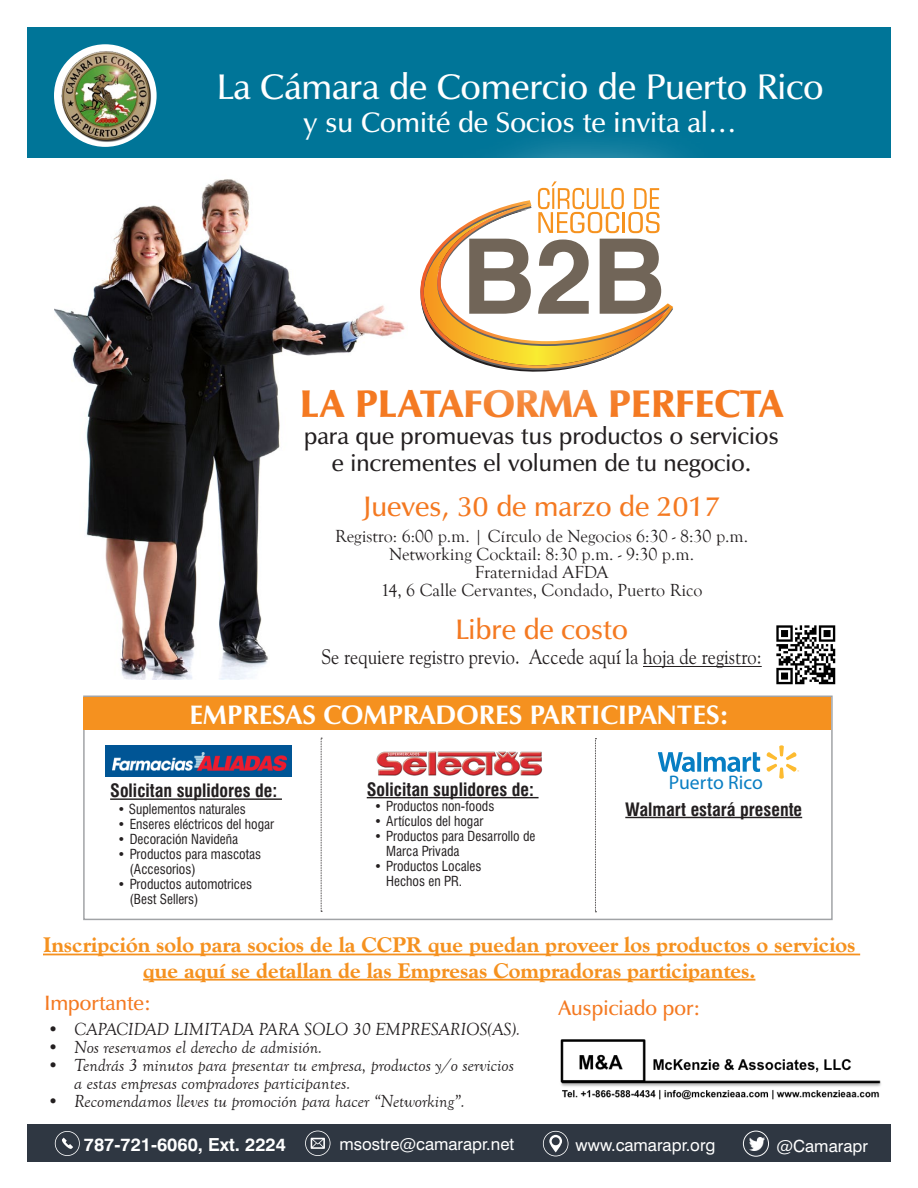
<style>
.page{position:relative;width:918px;height:1188px;background:#fff}
.page>*{position:absolute;margin:0;border:0;box-sizing:border-box;transform-origin:0 0}
.t1{font:900 39px "Zapf Humanist 601 BT";color:#f47921}
.t2{font:600 36px "Zapf Humanist 601 BT";color:#fff}
.t3{font:600 28.5px "Zapf Humanist 601 BT";color:#f47921}
.t4{font:600 28.5px "Zapf Humanist 601 BT";color:#fff}
.t5{font:700 27px "Zapf Humanist 601 BT";color:#fff}
.t6{font:600 24px "Zapf Humanist 601 BT";color:#231f20}
.t7{font:800 21px "Goudy Old Style BT";color:#f5911f}
.t8{font:21px "Goudy Old Style BT";color:#231f20;scale:.88 1}
.t9{font:600 21px "Zapf Humanist 601 BT";color:#f47921}
.t10{font:19.65px "Myriad Pro";color:#097ec3}
.t11{font:italic 18px/18px "Goudy Old Style T";color:#231f20}
.t12{font:18px "Goudy Old Style T";color:#231f20}
.t13{font:700 condensed 18px "Swiss 721 BT";color:#231f20}
.t14{font:700 18px "Swiss 721 BT";color:#fff}
.t15{font:16.8px "Swiss 721 BT";color:#fff}
.t16{font:condensed 13.5px/15px "Swiss 721 BT";color:#231f20}
.t17{font:4.05px "Myriad Pro";color:#fcb92d}
</style>
<div class="page">
<div style="left:83px;top:696px;width:750px;height:224px;background:#fff;border:2px solid #a1a3a6"></div>
<img style="left:54px;top:179px;width:305px;height:501px">
<div style="left:27px;top:27px;width:864px;height:131px;background:#007598"></div>
<div style="left:83px;top:698px;width:748px;height:32px;background:#f5911f"></div>
<img style="left:54px;top:44px;width:103px;height:103px">
<div style="left:359px;top:122px;width:373px;height:312px;background:#fff;opacity:.75"></div>
<svg style="left:414px;top:181px;width:259px;height:199px"></svg>
<hr style="left:643px;top:666px;width:119px;height:1px;background:#231f20">
<hr style="left:110px;top:798px;width:172px;height:2px;background:#231f20">
<img style="left:560px;top:1040px;width:321px;height:60px">
<hr style="left:625px;top:817px;width:177px;height:1px;background:#231f20">
<hr style="left:43px;top:954px;width:817px;height:1px;background:#f5911f">
<hr style="left:143px;top:979px;width:612px;height:2px;background:#f5911f">
<div style="left:27px;top:1124px;width:864px;height:38px;background:#2f3742"></div>
<svg style="left:55px;top:1131px;width:25px;height:25px"></svg>
<svg style="left:305px;top:1131px;width:25px;height:25px"></svg>
<svg style="left:543px;top:1131px;width:25px;height:25px"></svg>
<img style="left:749px;top:1137px;width:15px;height:13px">
<div style="left:743px;top:1131px;width:26px;height:26px;border:1px solid #fbfbfb;border-radius:50%"></div>
<svg style="left:766px;top:745px;width:31px;height:34px"></svg>
<svg style="left:658px;top:752px;width:102px;height:20px"></svg>
<img style="left:376px;top:751px;width:167px;height:25px">
<svg style="left:321px;top:738px;width:1px;height:174px"></svg>
<svg style="left:595px;top:738px;width:1px;height:174px"></svg>
<div style="left:105px;top:745px;width:187px;height:32px;background:#005595"></div>
<img style="left:113px;top:753px;width:174px;height:18px">
<hr style="left:367px;top:797px;width:172px;height:1px;background:#231f20">
<img style="left:776px;top:625px;width:60px;height:60px">
<p class="t2" style="left:217px;top:65px;width:608px">La Cámara de Comercio de Puerto Rico</p>
<p class="t4" style="left:303px;top:105px;width:435px">y su Comité de Socios te invita al…</p>
<p class="t1" style="left:300px;top:379px;width:485px">LA PLATAFORMA PERFECTA</p>
<p class="t6" style="left:304px;top:421px;width:476px">para que promuevas tus productos o servicios</p>
<p class="t6" style="left:332px;top:448px;width:421px">e incrementes el volumen de tu negocio.</p>
<p class="t3" style="left:363px;top:489px;width:358px">Jueves, 30 de marzo de 2017</p>
<p class="t12" style="left:335px;top:526px;width:415px">Registro: 6:00 p.m. | Círculo de Negocios 6:30 - 8:30 p.m.</p>
<p class="t12" style="left:389px;top:544px;width:306px">Networking Cocktail: 8:30 p.m. - 9:30 p.m.</p>
<p class="t12" style="left:475px;top:562px;width:135px">Fraternidad AFDA</p>
<p class="t12" style="left:381px;top:580px;width:323px">14, 6 Calle Cervantes, Condado, Puerto Rico</p>
<p class="t3" style="left:455px;top:611px;width:174px">Libre de costo</p>
<p class="t8" style="left:321px;top:644px;width:502px">Se requiere registro previo. Accede aquí la hoja de registro:</p>
<p class="t5" style="left:189px;top:698px;width:541px">EMPRESAS COMPRADORES PARTICIPANTES:</p>
<p class="t17" style="left:797px;top:770px;width:3px">®</p>
<p class="t13" style="left:110px;top:780px;width:169px">Solicitan suplidores de:</p>
<p class="t16" style="left:118px;top:802px;width:130px">• Suplementos naturales</p>
<p class="t16" style="left:118px;top:817px;width:158px">• Enseres eléctricos del hogar</p>
<p class="t16" style="left:118px;top:832px;width:122px">• Decoración Navideña</p>
<p class="t16" style="left:130px;top:847px;width:133px;text-indent:-12px">• Productos para mascotas (Accesorios)</p>
<p class="t16" style="left:118px;top:877px;width:136px">• Productos automotrices</p>
<p class="t16" style="left:130px;top:892px;width:70px">(Best Sellers)</p>
<p class="t13" style="left:367px;top:779px;width:169px">Solicitan suplidores de:</p>
<p class="t16" style="left:374px;top:799px;width:122px">• Productos non-foods</p>
<p class="t16" style="left:374px;top:814px;width:111px">• Artículos del hogar</p>
<p class="t16" style="left:386px;top:829px;width:151px;text-indent:-12px">• Productos para Desarrollo de<br>Marca Privada</p>
<p class="t16" style="left:374px;top:859px;width:109px">• Productos Locales</p>
<p class="t16" style="left:386px;top:874px;width:78px">Hechos en PR.</p>
<p class="t10" style="left:669px;top:771px;width:96px">Puerto Rico</p>
<p class="t13" style="left:625px;top:798px;width:178px">Walmart estará presente</p>
<p class="t7" style="left:43px;top:932px;width:814px">Inscripción solo para socios de la CCPR que puedan proveer los productos o servicios</p>
<p class="t7" style="left:143px;top:957px;width:614px">que aquí se detallan de las Empresas Compradoras participantes.</p>
<p class="t9" style="left:44px;top:990px;width:108px">Importante:</p>
<p class="t11" style="left:47px;top:1021px;width:475px">• CAPACIDAD LIMITADA PARA SOLO 30 EMPRESARIOS(AS).</p>
<p class="t11" style="left:47px;top:1039px;width:276px">• Nos reservamos el derecho de admisión.</p>
<p class="t11" style="left:74px;top:1057px;width:441px;text-indent:-27px">• Tendrás 3 minutos para presentar tu empresa, productos y/o servicios a estas empresas compradores participantes.</p>
<p class="t11" style="left:47px;top:1093px;width:419px">• Recomendamos lleves tu promoción para hacer “Networking”.</p>
<p class="t9" style="left:558px;top:995px;width:144px">Auspiciado por:</p>
<p class="t14" style="left:84px;top:1133px;width:204px">787-721-6060, Ext. 2224</p>
<p class="t15" style="left:339px;top:1134px;width:176px">msostre@camarapr.net</p>
<p class="t15" style="left:576px;top:1134px;width:141px">www.camarapr.org</p>
<p class="t15" style="left:777px;top:1136px;width:93px">@Camarapr</p>
</div>
